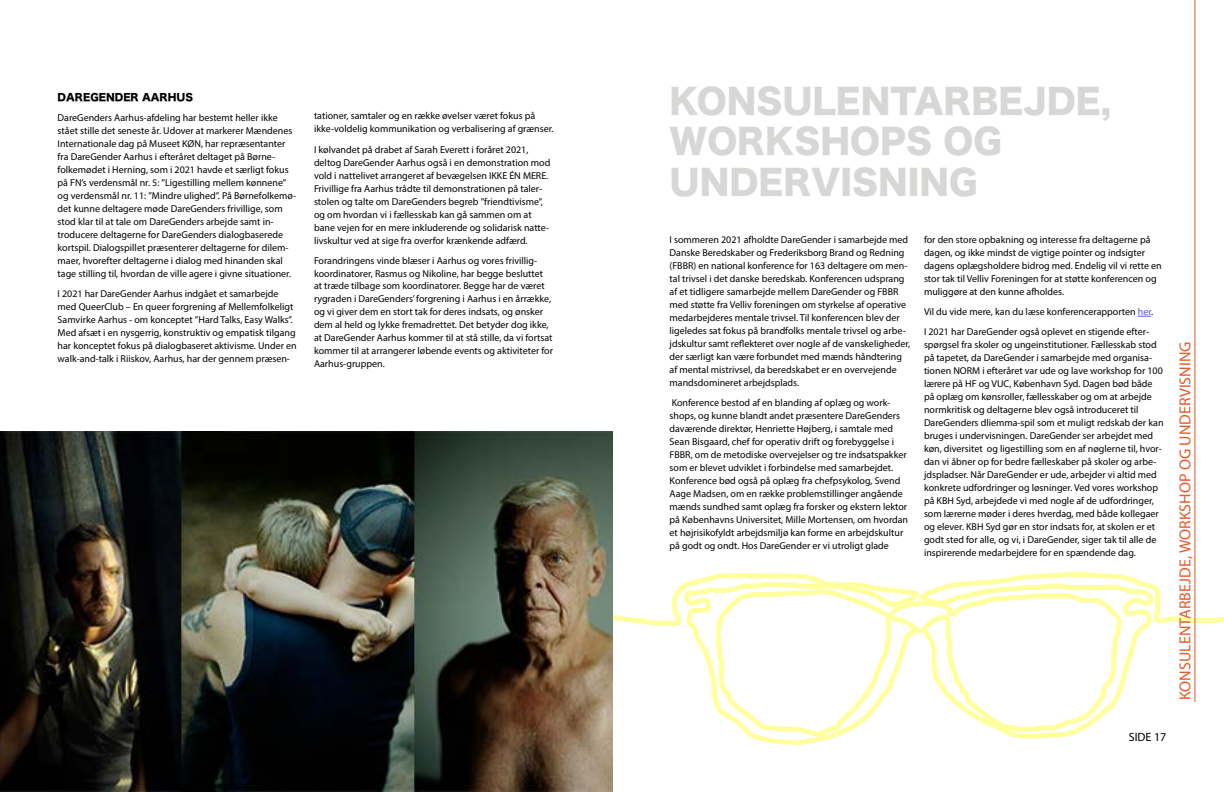
<style>
.page{position:relative;width:1224px;height:792px;background:#fff}
.page>*{position:absolute;margin:0;border:0;box-sizing:border-box;transform-origin:0 0}
.t1{font:34px/40.8px "Hira Kaku Std W8";color:#d7d7d6}
.t2{font:16px "Myriad Pro";color:#e85728}
.t3{font:12px "Myriad Pro";color:#000}
.t4{font:10px/13px "Myriad Pro";color:#000}
.t5{font:10px "Hira Kaku Std W8";color:#000}
.s1{color:#4f5cd6}
</style>
<div class="page">
<svg style="left:1138px;top:316px;width:13px;height:1px"></svg>
<svg style="left:612px;top:570px;width:612px;height:177px"></svg>
<img style="left:0;top:432px;width:612px;height:360px">
<hr style="left:1194px;top:0;width:1px;height:702px;background:#e85728">
<p class="t5" style="left:58px;top:92px;width:137px">DAREGENDER AARHUS</p>
<p class="t4" style="left:58px;top:111px;width:240px">DareGenders Aarhus-afdeling har bestemt heller ikke stået stille det seneste år. Udover at markerer Mændenes Internationale dag på Museet KØN, har repræsentanter fra DareGender Aarhus i efteråret deltaget på Børne&shy;folkemødet i Herning, som i 2021 havde et særligt fokus på FN’s verdensmål nr. 5: ”Ligestilling mellem kønnene” og verdensmål nr. 11: ”Mindre ulighed”. På Børnefolkemø&shy;det kunne deltagere møde DareGenders frivillige, som stod klar til at tale om DareGenders arbejde samt in&shy;troducere deltagerne for DareGenders dialogbaserede kortspil. Dialogspillet præsenterer deltagerne for dilem&shy;maer, hvorefter deltagerne i dialog med hinanden skal tage stilling til, hvordan de ville agere i givne situationer.</p>
<p class="t4" style="left:58px;top:287px;width:241px">I 2021 har DareGender Aarhus indgået et samarbejde med QueerClub – En queer forgrening af Mellemfolkeligt Samvirke Aarhus - om konceptet ”Hard Talks, Easy Walks”.<br>Med afsæt i en nysgerrig, konstruktiv og empatisk tilgang har konceptet fokus på dialogbaseret aktivisme. Under en walk-and-talk i Riiskov, Aarhus, har der gennem præsen-</p>
<p class="t4" style="left:314px;top:109px;width:241px">tationer, samtaler og en række øvelser været fokus på ikke-voldelig kommunikation og verbalisering af grænser.</p>
<p class="t4" style="left:314px;top:142px;width:238px">I kølvandet på drabet af Sarah Everett i foråret 2021, deltog DareGender Aarhus også i en demonstration mod vold i nattelivet arrangeret af bevægelsen IKKE ÉN MERE.<br>Frivillige fra Aarhus trådte til demonstrationen på taler&shy;stolen og talte om DareGenders begreb ”friendtivisme”, og om hvordan vi i fællesskab kan gå sammen om at bane vejen for en mere inkluderende og solidarisk natte&shy;livskultur ved at sige fra overfor krænkende adfærd.</p>
<p class="t4" style="left:314px;top:253px;width:240px">Forandringens vinde blæser i Aarhus og vores frivillig&shy;koordinatorer, Rasmus og Nikoline, har begge besluttet at træde tilbage som koordinatorer. Begge har de været rygraden i DareGenders’ forgrening i Aarhus i en årrække, og vi giver dem en stort tak for deres indsats, og ønsker dem al held og lykke fremadrettet. Det betyder dog ikke, at DareGender Aarhus kommer til at stå stille, da vi fortsat kommer til at arrangerer løbende events og aktiviteter for Aarhus-gruppen.</p>
<h1 class="t1" style="left:670px;top:82px;width:443px">KONSULENTARBEJDE,<br>WORKSHOPS OG<br>UNDERVISNING</h1>
<p class="t4" style="left:670px;top:233px;width:242px">I sommeren 2021 afholdte DareGender i samarbejde med Danske Beredskaber og Frederiksborg Brand og Redning (FBBR) en national konference for 163 deltagere om men&shy;tal trivsel i det danske beredskab. Konferencen udsprang af et tidligere samarbejde mellem DareGender og FBBR med støtte fra Velliv foreningen om styrkelse af operative medarbejderes mentale trivsel. Til konferencen blev der ligeledes sat fokus på brandfolks mentale trivsel og arbe&shy;jdskultur samt reflekteret over nogle af de vanskeligheder, der særligt kan være forbundet med mænds håndtering af mental mistrivsel, da beredskabet er en overvejende mandsdomineret arbejdsplads.</p>
<p class="t4" style="left:670px;top:396px;width:240px">Konference bestod af en blanding af oplæg og work&shy;shops, og kunne blandt andet præsentere DareGenders daværende direktør, Henriette Højberg, i samtale med Sean Bisgaard, chef for operativ drift og forebyggelse i FBBR, om de metodiske overvejelser og tre indsatspakker som er blevet udviklet i forbindelse med samarbejdet.<br>Konference bød også på oplæg fra chefpsykolog, Svend Aage Madsen, om en række problemstillinger angående mænds sundhed samt oplæg fra forsker og ekstern lektor på Københavns Universitet, Mille Mortensen, om hvordan et højrisikofyldt arbejdsmiljø kan forme en arbejdskultur på godt og ondt. Hos DareGender er vi utroligt glade</p>
<p class="t4" style="left:924px;top:233px;width:239px">for den store opbakning og interesse fra deltagerne på dagen, og ikke mindst de vigtige pointer og indsigter dagens oplægsholdere bidrog med. Endelig vil vi rette en stor tak til Velliv Foreningen for at støtte konferencen og muliggøre at den kunne afholdes.</p>
<p class="t4" style="left:924px;top:302px;width:231px;line-height:20px">Vil du vide mere, kan du læse konferencerapporten <span class="s1">her</span>.<br>I 2021 har DareGender også oplevet en stigende efter-</p>
<p class="t4" style="left:924px;top:338px;width:241px">spørgsel fra skoler og ungeinstitutioner. Fællesskab stod på tapetet, da DareGender i samarbejde med organisa&shy;tionen NORM i efteråret var ude og lave workshop for 100 lærere på HF og VUC, København Syd. Dagen bød både på oplæg om kønsroller, fællesskaber og om at arbejde normkritisk og deltagerne blev også introduceret til DareGenders dliemma-spil som et muligt redskab der kan bruges i undervisningen. DareGender ser arbejdet med køn, diversitet og ligestilling som en af nøglerne til, hvor&shy;dan vi åbner op for bedre fælleskaber på skoler og arbe&shy;jdspladser. Når DareGender er ude, arbejder vi altid med konkrete udfordringer og løsninger. Ved vores workshop på KBH Syd, arbejdede vi med nogle af de udfordringer, som lærerne møder i deres hverdag, med både kollegaer og elever. KBH Syd gør en stor indsats for, at skolen er et godt sted for alle, og vi, i DareGender, siger tak til alle de inspirerende medarbejdere for en spændende dag.</p>
<h2 class="t2" style="left:1175px;top:700px;width:360px;rotate:-90deg">KONSULENTARBEJDE, WORKSHOP OG UNDERVISNING</h2>
<p class="t3" style="left:1129px;top:730px;width:39px">SIDE 17</p>
</div>
